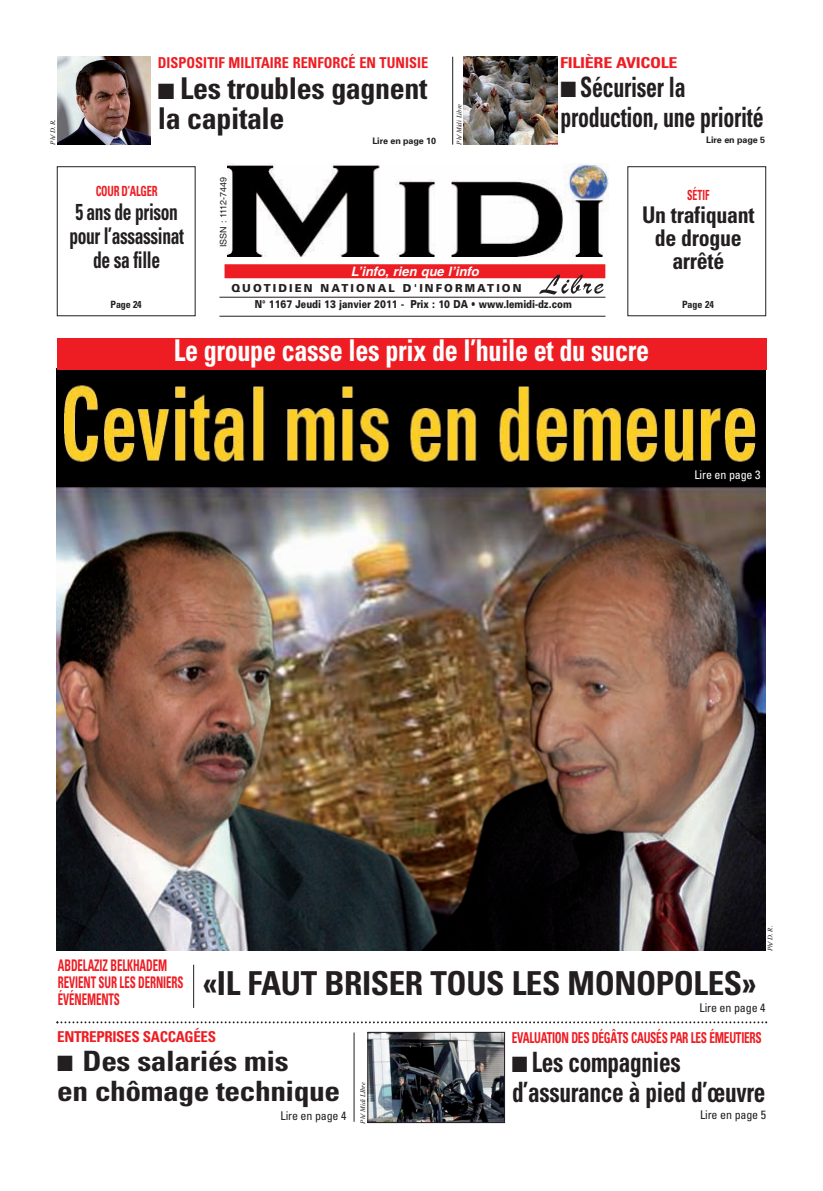
<style>
.page{position:relative;width:823px;height:1191px;background:#fff}
.page>*{position:absolute;margin:0;border:0;box-sizing:border-box;transform-origin:0 0}
.t1{font:700 condensed 33px "Univers";letter-spacing:-.015em;color:#231f20}
.t2{font:700 condensed 30px "Univers";letter-spacing:-.015em;color:#fff;scale:.87 1}
.t3{font:700 condensed 30px/30px "Univers";letter-spacing:-.015em;color:#231f20}
.t4{font:700 condensed 28px/30px "Univers";letter-spacing:-.015em;color:#231f20;scale:.83 1}
.t5{font:700 condensed 28px/30px "Univers";letter-spacing:-.015em;color:#231f20;scale:.78 1}
.t6{font:700 condensed 28px/30px "Univers";letter-spacing:-.015em;color:#231f20;scale:1.12 1}
.t7{font:700 condensed 23px/24px "Univers";letter-spacing:-.02em;color:#231f20;text-align:center;scale:.76 1}
.t8{font:700 condensed 23px/23px "Univers";letter-spacing:-.02em;color:#231f20;text-align:center;scale:.95 1}
.t9{font:700 condensed 16px/17px "Univers";letter-spacing:-.01em;color:#ee1d23;scale:.68 1}
.t10{font:700 condensed 15px "Univers";letter-spacing:-.02em;color:#ee1d23;scale:.75 1}
.t11{font:700 condensed 15px "Univers";letter-spacing:.005em;color:#ee1d23;scale:.95 1}
.t12{font:700 condensed 15px "Univers";letter-spacing:-.02em;color:#ee1d23}
.t13{font:700 condensed 15px "Univers";letter-spacing:-.02em;color:#ee1d23;scale:1.2 1}
.t14{font:700 condensed 14px "Univers";letter-spacing:-.02em;color:#ee1d23;scale:.75 1}
.t15{font:700 condensed 14px "Univers";letter-spacing:-.02em;color:#ee1d23;scale:.7 1}
.t16{font:italic 700 13px "Helvetica";color:#fff}
.t17{font:condensed 12px "Univers";letter-spacing:-.015em;color:#231f20}
.t18{font:condensed 12px "Univers";letter-spacing:-.015em;color:#fff}
.t19{font:900 11px "Univers";color:#231f20;scale:.8 1}
.t20{font:900 11px "Univers";letter-spacing:.2em;color:#231f20;scale:.95 1}
.t21{font:700 condensed 10px "Univers";letter-spacing:-.005em;color:#231f20}
.t22{font:700 9px "Univers";letter-spacing:-.015em;color:#231f20}
.t23{font:9px "Helvetica";color:#231f20}
.t24{font:italic 7px "Times";letter-spacing:-.01em;color:#231f20}
</style>
<div class="page">
<img style="left:227px;top:163px;width:381px;height:93px">
<hr style="left:219px;top:316px;width:386px;height:1px;background:#231f20">
<hr style="left:219px;top:297px;width:386px;height:1px;background:#231f20">
<div style="left:224px;top:264px;width:381px;height:14px;background:#ee1d23"></div>
<svg style="left:539px;top:275px;width:64px;height:19px"></svg>
<div style="left:57px;top:166px;width:138px;height:150px;border:1px solid #231f20"></div>
<div style="left:627px;top:166px;width:138px;height:150px;border:1px solid #231f20"></div>
<img style="left:57px;top:369px;width:708px;height:581px">
<div style="left:57px;top:338px;width:708px;height:31px;background:#ee1d23"></div>
<img style="left:57px;top:56px;width:94px;height:89px">
<img style="left:463px;top:56px;width:94px;height:89px">
<hr style="left:193px;top:964px;width:1px;height:44px;background:#231f20">
<hr style="left:353px;top:1032px;width:1px;height:89px;background:#231f20">
<img style="left:369px;top:1034px;width:133px;height:86px">
<div style="left:367px;top:1032px;width:137px;height:90px;border:1px solid #231f20"></div>
<hr style="left:452px;top:57px;width:1px;height:88px;background:#231f20">
<svg style="left:56px;top:1021px;width:710px;height:2px"></svg>
<p class="t24" style="left:50px;top:145px;width:27px;rotate:-90deg">Ph/ D. R.</p>
<h3 class="t11" style="left:158px;top:57px;width:286px">DISPOSITIF MILITAIRE RENFORCÉ EN TUNISIE</h3>
<h2 class="t3" style="left:158px;top:76px;width:271px">■ Les troubles gagnent la capitale</h2>
<p class="t22" style="left:372px;top:137px;width:65px">Lire en page 10</p>
<p class="t24" style="left:456px;top:145px;width:42px;rotate:-90deg">Ph/ Midi Libre</p>
<p class="t14" style="left:96px;top:186px;width:84px">COUR D’ALGER</p>
<h3 class="t7" style="left:69px;top:202px;width:152px">5 ans de prison pour l’assassinat de sa fille</h3>
<p class="t23" style="left:220px;top:247px;width:72px;rotate:-90deg">ISSN : 1112-7449</p>
<p class="t16" style="left:350px;top:266px;width:129px">L’info, rien que l’info</p>
<p class="t20" style="left:231px;top:284px;width:306px">QUOTIDIEN NATIONAL D'INFORMATION</p>
<h3 class="t13" style="left:560px;top:57px;width:99px">FILIÈRE AVICOLE</h3>
<h3 class="t5" style="left:560px;top:74px;width:262px">■ Sécuriser la production, une priorité</h3>
<p class="t22" style="left:705px;top:136px;width:60px">Lire en page 5</p>
<p class="t15" style="left:686px;top:190px;width:33px">SÉTIF</p>
<h3 class="t8" style="left:641px;top:206px;width:120px">Un trafiquant de drogue arrêté</h3>
<p class="t21" style="left:111px;top:300px;width:33px">Page 24</p>
<p class="t21" style="left:681px;top:301px;width:33px">Page 24</p>
<p class="t19" style="left:254px;top:300px;width:397px">N° 1167 Jeudi 13 janvier 2011 - Prix : 10 DA • www.lemidi-dz.com</p>
<h2 class="t2" style="left:174px;top:339px;width:547px">Le groupe casse les prix de l’huile et du sucre</h2>
<p class="t18" style="left:694px;top:471px;width:68px">Lire en page 3</p>
<p class="t24" style="left:767px;top:951px;width:27px;rotate:-90deg">Ph/ D. R.</p>
<h3 class="t9" style="left:58px;top:958px;width:186px">ABDELAZIZ BELKHADEM<br>REVIENT SUR LES DERNIERS<br>ÉVÉNEMENTS</h3>
<h1 class="t1" style="left:202px;top:971px;width:555px">«IL FAUT BRISER TOUS LES MONOPOLES»</h1>
<p class="t17" style="left:699px;top:1003px;width:68px">Lire en page 4</p>
<h3 class="t12" style="left:57px;top:1030px;width:160px">ENTREPRISES SACCAGÉES</h3>
<h3 class="t10" style="left:511px;top:1032px;width:335px">EVALUATION DES DÉGÂTS CAUSÉS PAR LES ÉMEUTIERS</h3>
<h3 class="t6" style="left:57px;top:1048px;width:254px">■ Des salariés mis<br>en chômage technique</h3>
<h3 class="t4" style="left:511px;top:1049px;width:307px">■ Les compagnies d’assurance à pied d’œuvre</h3>
<p class="t24" style="left:360px;top:1123px;width:43px;rotate:-90deg">Ph/ Midi LIbre</p>
<p class="t17" style="left:280px;top:1111px;width:68px">Lire en page 4</p>
<p class="t17" style="left:699px;top:1110px;width:68px">Lire en page 5</p>
</div>
